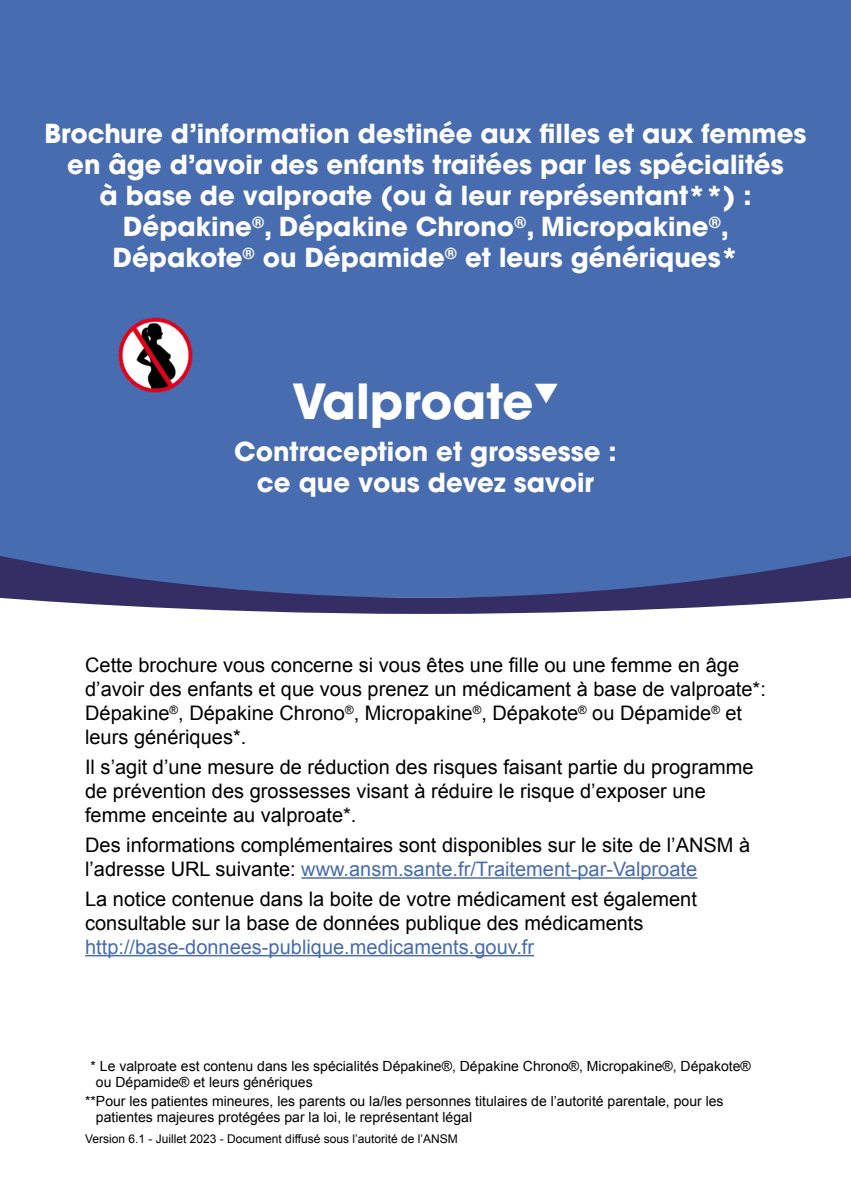
<style>
.page{position:relative;width:851px;height:1191px;background:#fff}
.page>*{position:absolute;margin:0;border:0;box-sizing:border-box;transform-origin:0 0}
.t1{font:700 48px "ITC Avant Garde Std";color:#fff}
.t2{font:700 26px/31.2px "ITC Avant Garde Std";color:#fff;text-align:center}
.t3{font:20px/24px "Arial";color:#000}
.t4{font:20px "Arial";color:#486cb0}
.t5{font:14px/16px "Arial";color:#000}
.t6{font:12px "Arial";color:#000}
.s1{color:#486cb0}
.s2{color:#fff}
</style>
<div class="page">
<div style="left:0;top:0;width:850px;height:555px;background:#486cb0"></div>
<svg style="left:0;top:555px;width:850px;height:59px;background:#505f97"></svg>
<hr style="left:301px;top:877px;width:396px;height:1px;background:#486cb0">
<hr style="left:85px;top:955px;width:449px;height:1px;background:#486cb0">
<img style="left:117px;top:317px;width:77px;height:76px">
<p class="t2" style="left:44px;top:117px;width:763px">Brochure d’information destinée aux filles et aux femmes en âge d’avoir des enfants traitées par les spécialités<br>à base de valproate (ou à leur représentant**) :<br>Dépakine<sup>®</sup>, Dépakine Chrono<sup>®</sup>, Micropakine<sup>®</sup>,<br>Dépakote<sup>®</sup> ou Dépamide<sup>®</sup> et leurs génériques*</p>
<h1 class="t1" style="left:292px;top:369px;width:268px">Valproate▼</h1>
<h2 class="t2" style="left:234px;top:436px;width:384px">Contraception et grossesse : ce que vous devez savoir</h2>
<p class="t3" style="left:85px;top:653px;width:682px">Cette brochure vous concerne si vous êtes une fille ou une femme en âge d’avoir des enfants et que vous prenez un médicament à base de valproate*:<br>Dépakine<sup>®</sup>, Dépakine Chrono<sup>®</sup>, Micropakine<sup>®</sup>, Dépakote<sup>®</sup> ou Dépamide<sup>®</sup> et leurs génériques*.</p>
<p class="t3" style="left:85px;top:755px;width:670px">Il s’agit d’une mesure de réduction des risques faisant partie du programme de prévention des grossesses visant à réduire le risque d’exposer une femme enceinte au valproate*.</p>
<p class="t3" style="left:85px;top:833px;width:666px">Des informations complémentaires sont disponibles sur le site de l’ANSM à l’adresse URL suivante: <span class="s1">www.ansm.sante.fr/Traitement-par-Valproate</span></p>
<p class="t3" style="left:85px;top:886px;width:613px">La notice contenue dans la boite de votre médicament est également consultable sur la base de données publique des médicaments</p>
<p class="t4" style="left:85px;top:933px;width:450px">http://base-donnees-publique.medicaments.gouv.fr</p>
<p class="t5" style="left:96px;top:1058px;width:656px;text-indent:-11px"><span class="s2">*</span>* Le valproate est contenu dans les spécialités Dépakine®, Dépakine Chrono®, Micropakine®, Dépakote® ou Dépamide® et leurs génériques</p>
<p class="t5" style="left:96px;top:1092px;width:629px;text-indent:-11px">**Pour les patientes mineures, les parents ou la/les personnes titulaires de l’autorité parentale, pour les patientes majeures protégées par la loi, le représentant légal</p>
<p class="t6" style="left:85px;top:1131px;width:374px">Version 6.1 - Juillet 2023 - Document diffusé sous l’autorité de l’ANSM</p>
</div>
